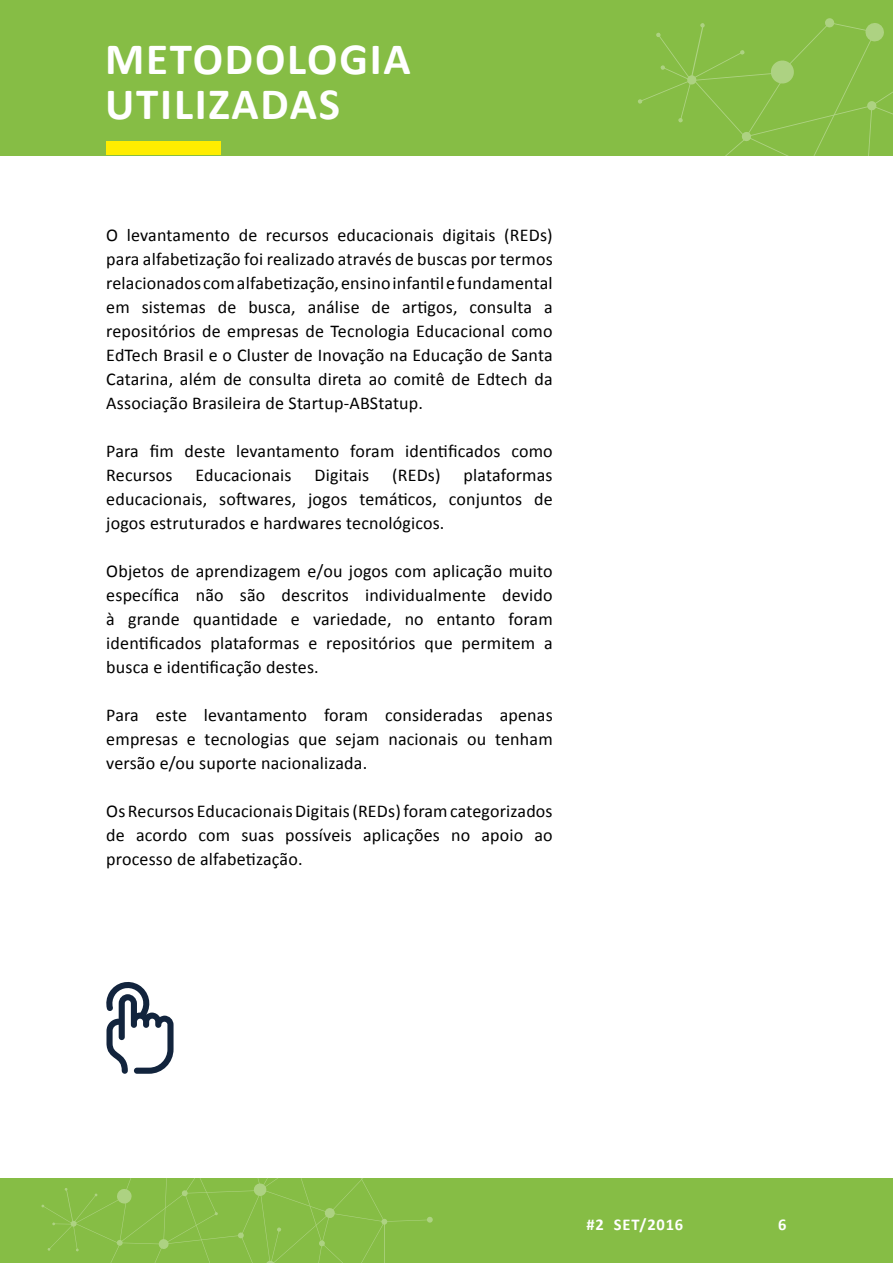
<style>
.page{position:relative;width:893px;height:1263px;background:#fff}
.page>*{position:absolute;margin:0;border:0;box-sizing:border-box;transform-origin:0 0}
.t1{font:700 45px/45px "Calibri";letter-spacing:.04em;color:#fff}
.t2{font:18px/24px "Calibri";letter-spacing:.01em;color:#000;text-align:justify}
.t3{font:700 16.5px "Calibri";letter-spacing:.05em;color:#fff}
</style>
<div class="page">
<div style="left:0;top:1178px;width:893px;height:85px;background:#86bd45"></div>
<div style="left:0;top:0;width:893px;height:155px;background:#86bd45"></div>
<svg style="left:638px;top:18px;width:255px;height:137px"></svg>
<svg style="left:427px;top:1216px;width:6px;height:7px"></svg>
<svg style="left:41px;top:1178px;width:389px;height:85px"></svg>
<div style="left:106px;top:141px;width:115px;height:14px;background:#ffed00"></div>
<svg style="left:106px;top:982px;width:68px;height:92px"></svg>
<h1 class="t1" style="left:105px;top:35px;width:307px">METODOLOGIA<br>UTILIZADAS</h1>
<p class="t2" style="left:106px;top:223px;width:448px">O levantamento de recursos educacionais digitais (REDs) para alfabetização foi realizado através de buscas por termos relacionados com alfabetização, ensino infantil e fundamental em sistemas de busca, análise de artigos, consulta a repositórios de empresas de Tecnologia Educacional como EdTech Brasil e o Cluster de Inovação na Educação de Santa Catarina, além de consulta direta ao comitê de Edtech da Associação Brasileira de Startup-ABStatup.</p>
<p class="t2" style="left:106px;top:439px;width:448px">Para fim deste levantamento foram identificados como<br>Recursos</p>
<p class="t2" style="left:196px;top:462px;width:97px">Educacionais</p>
<p class="t2" style="left:314px;top:462px;width:56px">Digitais</p>
<p class="t2" style="left:392px;top:462px;width:50px">(REDs)</p>
<p class="t2" style="left:106px;top:462px;width:448px;text-indent:357px">plataformas educacionais, softwares, jogos temáticos, conjuntos de jogos estruturados e hardwares tecnológicos.</p>
<p class="t2" style="left:106px;top:558px;width:448px">Objetos de aprendizagem e/ou jogos com aplicação muito específica não são descritos individualmente devido à grande quantidade e variedade, no entanto foram identificados plataformas e repositórios que permitem a busca e identificação destes.</p>
<p class="t2" style="left:106px;top:702px;width:448px">Para este levantamento foram consideradas apenas empresas e tecnologias que sejam nacionais ou tenham versão e/ou suporte nacionalizada.</p>
<p class="t2" style="left:106px;top:798px;width:448px">Os Recursos Educacionais Digitais (REDs) foram categorizados de acordo com suas possíveis aplicações no apoio ao processo de alfabetização.</p>
<p class="t3" style="left:586px;top:1213px;width:98px">#2 SET/2016</p>
<p class="t3" style="left:778px;top:1213px;width:10px">6</p>
</div>
